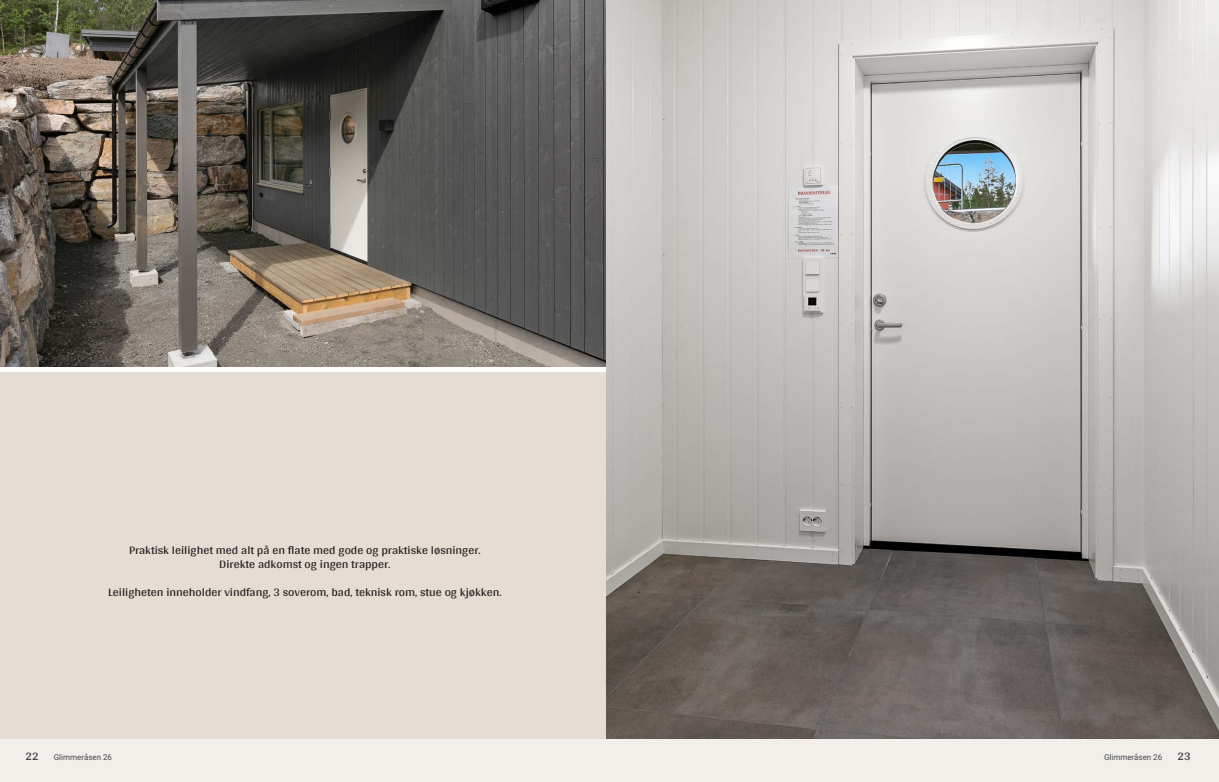
<style>
.page{position:relative;width:1219px;height:782px;background:#fff}
.page>*{position:absolute;margin:0;border:0;box-sizing:border-box;transform-origin:0 0}
.t1{font:12px/14px "Arya";color:#1d1d1b;text-align:center}
.t2{font:700 12px "Arya";color:#414749}
.t3{font:8px "Roboto";color:#414749}
</style>
<div class="page">
<img style="left:0;top:0;width:607px;height:367px">
<div style="left:0;top:739px;width:612px;height:42px;background:#f2eeea"></div>
<div style="left:0;top:372px;width:612px;height:367px;background:#e5dcd4"></div>
<img style="left:607px;top:0;width:612px;height:739px">
<div style="left:607px;top:739px;width:612px;height:42px;background:#f2eeea"></div>
<p class="t1" style="left:129px;top:542px;width:353px">Praktisk leilighet med alt på en flate med gode og praktiske løsninger.<br>Direkte adkomst og ingen trapper.</p>
<p class="t1" style="left:108px;top:584px;width:395px">Leiligheten inneholder vindfang, 3 soverom, bad, teknisk rom, stue og kjøkken.</p>
<p class="t2" style="left:26px;top:749px;width:15px">22</p>
<p class="t3" style="left:54px;top:751px;width:60px">Glimmeråsen 26</p>
<p class="t3" style="left:1104px;top:751px;width:60px">Glimmeråsen 26</p>
<p class="t2" style="left:1177px;top:749px;width:15px">23</p>
</div>
